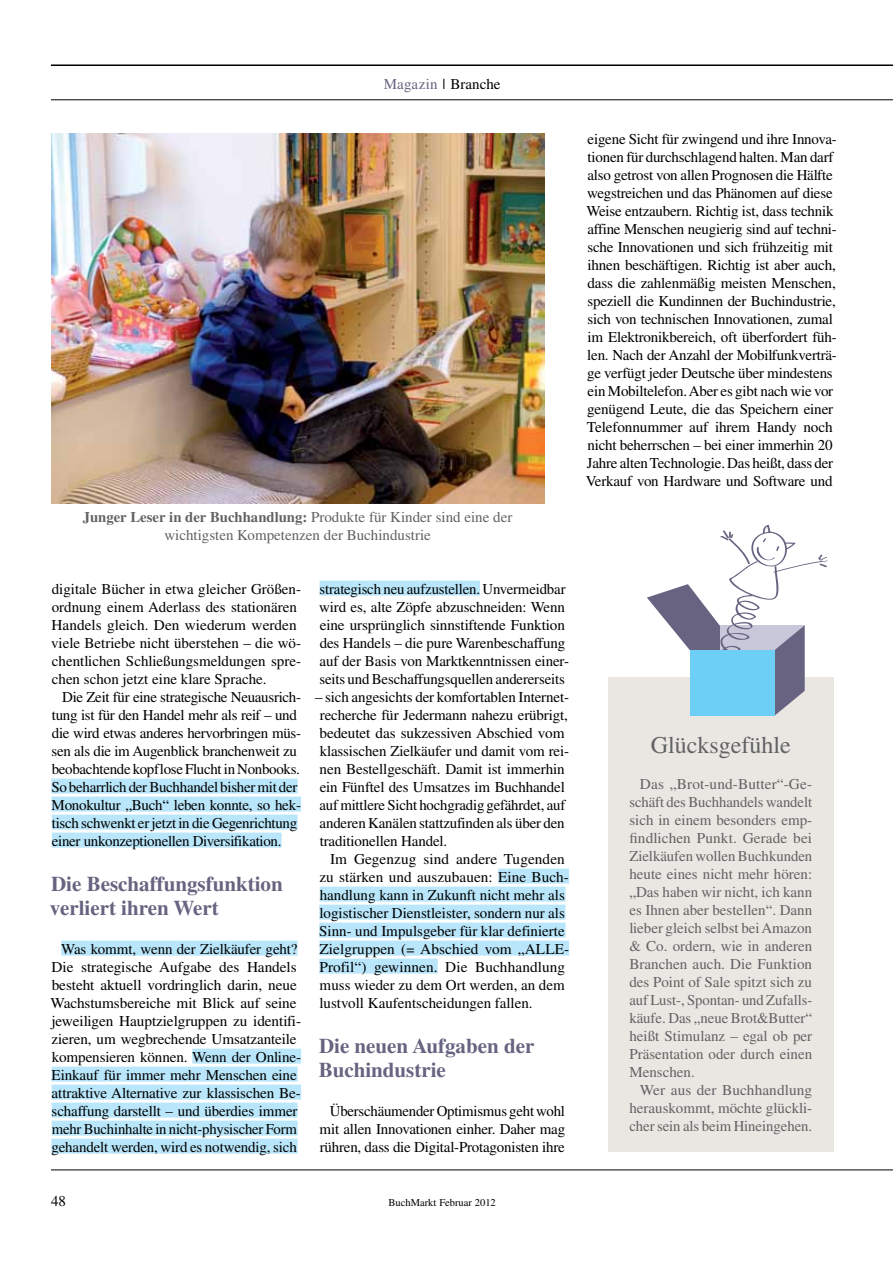
<style>
.page{position:relative;width:893px;height:1263px;background:#fff}
.page>*{position:absolute;margin:0;border:0;box-sizing:border-box;transform-origin:0 0}
.t1{font:24px "Times LT Pro";color:#616264}
.t2{font:700 21px/24px "Times LT Pro";color:#676380}
.t3{font:15px/18px "Times LT Pro";letter-spacing:-.01em;color:#000}
.t4{font:15px/18px "Times LT Pro";color:#616264;text-align:justify}
.t5{font:700 14.7px "Times LT Pro";color:#616264}
.t6{font:10.5px "Times LT Pro";color:#000}
.s1{color:#676380}
.s2{font-weight:400;font-size:15px}
</style>
<div class="page">
<hr style="left:51px;top:1170px;width:841px;height:1px;background:#000">
<hr style="left:51px;top:64px;width:841px;height:2px;background:#000">
<hr style="left:51px;top:100px;width:841px;height:1px;background:#000">
<div style="left:51px;top:778px;width:247px;height:15px;background:#b9e6fa"></div>
<div style="left:52px;top:796px;width:249px;height:15px;background:#b9e6fa"></div>
<div style="left:52px;top:814px;width:246px;height:15px;background:#b9e6fa"></div>
<div style="left:52px;top:832px;width:230px;height:15px;background:#b9e6fa"></div>
<div style="left:61px;top:940px;width:237px;height:15px;background:#b9e6fa"></div>
<div style="left:192px;top:1048px;width:109px;height:15px;background:#b9e6fa"></div>
<div style="left:52px;top:1066px;width:246px;height:15px;background:#b9e6fa"></div>
<div style="left:52px;top:1084px;width:249px;height:15px;background:#b9e6fa"></div>
<div style="left:52px;top:1102px;width:246px;height:15px;background:#b9e6fa"></div>
<div style="left:52px;top:1120px;width:246px;height:15px;background:#b9e6fa"></div>
<div style="left:51px;top:1138px;width:247px;height:15px;background:#b9e6fa"></div>
<div style="left:320px;top:580px;width:160px;height:15px;background:#b9e6fa"></div>
<div style="left:498px;top:868px;width:71px;height:15px;background:#b9e6fa"></div>
<div style="left:320px;top:886px;width:246px;height:15px;background:#b9e6fa"></div>
<div style="left:319px;top:904px;width:247px;height:15px;background:#b9e6fa"></div>
<div style="left:319px;top:922px;width:247px;height:15px;background:#b9e6fa"></div>
<div style="left:320px;top:940px;width:249px;height:15px;background:#b9e6fa"></div>
<div style="left:319px;top:958px;width:119px;height:15px;background:#b9e6fa"></div>
<img style="left:51px;top:134px;width:493px;height:370px">
<div style="left:608px;top:677px;width:225px;height:475px;background:#eae7e2"></div>
<svg style="left:647px;top:525px;width:181px;height:190px"></svg>
<div style="left:690px;top:650px;width:85px;height:65px;background:#6dcff6"></div>
<p class="t3" style="left:384px;top:75px;width:118px"><span class="s1">Magazin</span> | Branche</p>
<p class="t5" style="left:83px;top:508px;width:431px">Junger Leser in der Buchhandlung: <span class="s2">Produkte für Kinder sind eine der</span></p>
<p class="t4" style="left:164px;top:526px;width:268px">wichtigsten Kompetenzen der Buchindustrie</p>
<p class="t3" style="left:51px;top:580px;width:252px">digitale Bücher in etwa gleicher Größen&shy;ordnung einem Aderlass des stationären Handels gleich. Den wiederum werden viele Betriebe nicht überstehen – die wö&shy;chentlichen Schließungsmeldungen spre&shy;chen schon jetzt eine klare Sprache.</p>
<p class="t3" style="left:51px;top:688px;width:251px;text-indent:11px">Die Zeit für eine strategische Neuausrich&shy;tung ist für den Handel mehr als reif – und die wird etwas anderes hervorbringen müs&shy;sen als die im Augenblick branchenweit zu beobachtende kopflose Flucht in Nonbooks.<br>So beharrlich der Buchhandel bisher mit der Monokultur „Buch“ leben konnte, so hek&shy;tisch schwenkt er jetzt in die Gegenrichtung einer unkonzeptionellen Diversifikation.</p>
<h2 class="t2" style="left:50px;top:872px;width:235px">Die Beschaffungsfunktion verliert ihren Wert</h2>
<p class="t3" style="left:51px;top:940px;width:252px;text-align:center">Was kommt, wenn der Zielkäufer geht?<br>Die strategische Aufgabe des Handels besteht aktuell vordringlich darin, neue Wachstumsbereiche mit Blick auf seine jeweiligen Hauptzielgruppen zu identifi&shy;zieren, um wegbrechende Umsatzanteile kompensieren können. Wenn der Online-Einkauf für immer mehr Menschen eine attraktive Alternative zur klassischen Be&shy;schaffung darstellt – und überdies immer mehr Buchinhalte in nicht-physischer Form gehandelt werden, wird es notwendig, sich</p>
<p class="t3" style="left:319px;top:580px;width:251px">strategisch neu aufzustellen. Unvermeidbar wird es, alte Zöpfe abzuschneiden: Wenn eine ursprünglich sinnstiftende Funktion des Handels – die pure Warenbeschaffung auf der Basis von Marktkenntnissen einer&shy;seits und Beschaffungsquellen andererseits</p>
<p class="t3" style="left:320px;top:688px;width:251px;text-indent:-5px">– sich angesichts der komfortablen Internet&shy;recherche für Jedermann nahezu erübrigt, bedeutet das sukzessiven Abschied vom klassischen Zielkäufer und damit vom rei&shy;nen Bestellgeschäft. Damit ist immerhin ein Fünftel des Umsatzes im Buchhandel auf mittlere Sicht hochgradig gefährdet, auf anderen Kanälen stattzufinden als über den traditionellen Handel.</p>
<p class="t3" style="left:319px;top:850px;width:251px;text-indent:11px">Im Gegenzug sind andere Tugenden zu stärken und auszubauen: Eine Buch&shy;handlung kann in Zukunft nicht mehr als logistischer Dienstleister, sondern nur als Sinn- und Impulsgeber für klar definierte Zielgruppen (= Abschied vom „ALLE-Profil“) gewinnen. Die Buchhandlung muss wieder zu dem Ort werden, an dem lustvoll Kaufentscheidungen fallen.</p>
<h2 class="t2" style="left:319px;top:1034px;width:217px">Die neuen Aufgaben der<br>Buchindustrie</h2>
<p class="t3" style="left:320px;top:1102px;width:247px;text-align:justify;text-indent:10px">Überschäumender Optimismus geht wohl mit allen Innovationen einher. Daher mag rühren, dass die Digital-Protagonisten ihre</p>
<p class="t3" style="left:51px;top:1192px;width:16px">48</p>
<p class="t6" style="left:389px;top:1196px;width:109px">BuchMarkt Februar 2012</p>
<p class="t3" style="left:586px;top:130px;width:252px">eigene Sicht für zwingend und ihre Innova&shy;tionen für durchschlagend halten. Man darf also getrost von allen Prognosen die Hälfte wegstreichen und das Phänomen auf diese Weise entzaubern. Richtig ist, dass technik affine Menschen neugierig sind auf techni&shy;sche Innovationen und sich frühzeitig mit ihnen beschäftigen. Richtig ist aber auch, dass die zahlenmäßig meisten Menschen, speziell die Kundinnen der Buchindustrie, sich von technischen Innovationen, zumal im Elektronikbereich, oft überfordert füh&shy;len. Nach der Anzahl der Mobilfunkverträ&shy;ge verfügt jeder Deutsche über mindestens ein Mobiltelefon. Aber es gibt nach wie vor genügend Leute, die das Speichern einer Telefonnummer auf ihrem Handy noch nicht beherrschen – bei einer immerhin 20<br>Jahre alten Technologie. Das heißt, dass der Verkauf von Hardware und Software und</p>
<h1 class="t1" style="left:651px;top:731px;width:141px">Glücksgefühle</h1>
<p class="t4" style="left:629px;top:775px;width:184px;text-indent:11px">Das „Brot-und-Butter“-Ge&shy;schäft des Buchhandels wandelt sich in einem besonders emp&shy;findlichen Punkt. Gerade bei Zielkäufen wollen Buchkunden heute eines nicht mehr hören: „Das haben wir nicht, ich kann es Ihnen aber bestellen“. Dann lieber gleich selbst bei Amazon &amp; Co. ordern, wie in anderen Branchen auch. Die Funktion des Point of Sale spitzt sich zu auf Lust-, Spontan- und Zufalls&shy;käufe. Das „neue Brot&amp;Butter“ heißt Stimulanz – egal ob per Präsentation oder durch einen Menschen.</p>
<p class="t4" style="left:629px;top:1081px;width:184px;text-indent:11px">Wer aus der Buchhandlung herauskommt, möchte glückli&shy;cher sein als beim Hineingehen.</p>
</div>
